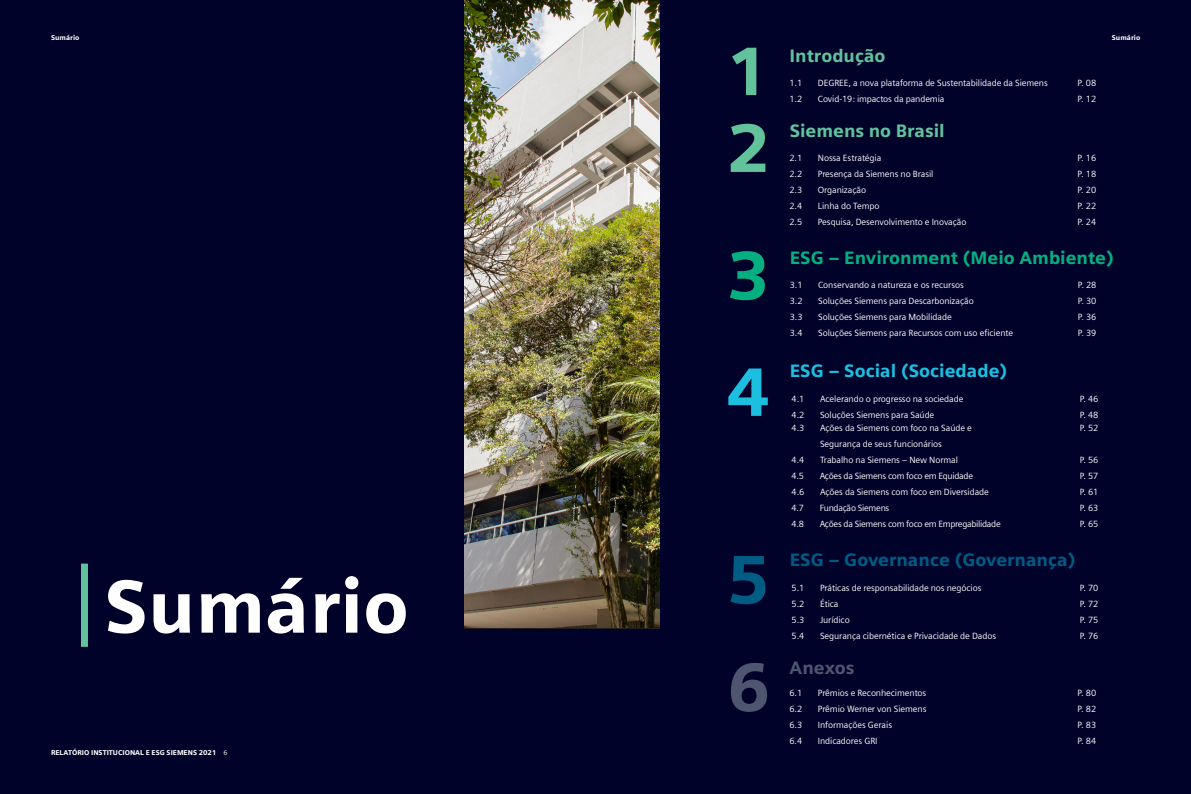
<style>
.page{position:relative;width:1191px;height:794px;background:#00022a}
.page>*{position:absolute;margin:0;border:0;box-sizing:border-box;transform-origin:0 0}
.Titulo_Abertura{font:900 75px "Siemens Sans";color:#fff}
.Titulo_Pequeno{font:900 68.5px "Siemens Sans";color:#61c29c}
.Titulo_Pequeno-2{font:900 68.5px "Siemens Sans";color:#05af80}
.Titulo_Pequeno-3{font:900 68.5px "Siemens Sans";color:#1cbfdf}
.Titulo_Pequeno-4{font:900 68.5px "Siemens Sans";color:#015c83}
.Titulo_Pequeno-5{font:900 68.5px "Siemens Sans";color:#4d556f}
.Titulo_Pequeno-6{font:900 18px "Siemens Sans";color:#05af80}
.Titulo_Pequeno-7{font:900 18px "Siemens Sans";color:#015c83}
.Titulo_Pequeno-8{font:900 18px "Siemens Sans";color:#61c29c}
.Titulo_Pequeno-9{font:900 18px "Siemens Sans";color:#1cbfdf}
.Titulo_Pequeno-10{font:900 18px "Siemens Sans";color:#4d556f}
.Texto{font:9px "Siemens Sans";letter-spacing:-.01em;color:#fff}
.Texto-2{font:9px "Siemens Sans";letter-spacing:-.03em;color:#fff}
.Rodapé{font:900 7px "Siemens Sans";color:#fff}
.s1{font-weight:400}
</style>
<div class="page">
<div style="left:81px;top:563px;width:7px;height:84px;background:#61c29c"></div>
<img style="left:464px;top:0;width:195px;height:627px">
<p class="Rodapé" style="left:51px;top:33px;width:30px">Sumário</p>
<p class="Rodapé" style="left:1111px;top:33px;width:30px">Sumário</p>
<p class="Titulo_Abertura" style="left:105px;top:562px;width:306px">Sumário</p>
<p class="Rodapé" style="left:51px;top:748px;width:178px">RELATÓRIO INSTITUCIONAL E ESG SIEMENS 2021 <span class="s1">6</span></p>
<p class="Titulo_Pequeno" style="left:727px;top:31px;width:45px">1</p>
<p class="Titulo_Pequeno" style="left:727px;top:107px;width:45px">2</p>
<p class="Titulo_Pequeno-2" style="left:727px;top:235px;width:45px">3</p>
<p class="Titulo_Pequeno-3" style="left:727px;top:351px;width:45px">4</p>
<p class="Titulo_Pequeno-4" style="left:727px;top:539px;width:45px">5</p>
<p class="Titulo_Pequeno-5" style="left:727px;top:646px;width:45px">6</p>
<p class="Titulo_Pequeno-8" style="left:789px;top:46px;width:98px">Introdução</p>
<p class="Texto" style="left:789px;top:78px;width:14px">1.1</p>
<p class="Texto" style="left:818px;top:78px;width:231px">DEGREE, a nova plataforma de Sustentabilidade da Siemens</p>
<p class="Texto" style="left:1077px;top:78px;width:20px">P. 08</p>
<p class="Texto" style="left:789px;top:94px;width:14px">1.2</p>
<p class="Texto" style="left:818px;top:94px;width:128px">Covid-19: impactos da pandemia</p>
<p class="Texto" style="left:1077px;top:94px;width:20px">P. 12</p>
<p class="Titulo_Pequeno-8" style="left:789px;top:120px;width:157px">Siemens no Brasil</p>
<p class="Texto" style="left:789px;top:153px;width:14px">2.1</p>
<p class="Texto" style="left:818px;top:153px;width:65px">Nossa Estratégia</p>
<p class="Texto" style="left:1077px;top:153px;width:20px">P. 16</p>
<p class="Texto" style="left:789px;top:169px;width:14px">2.2</p>
<p class="Texto" style="left:818px;top:169px;width:117px">Presença da Siemens no Brasil</p>
<p class="Texto" style="left:1077px;top:169px;width:20px">P. 18</p>
<p class="Texto" style="left:789px;top:185px;width:14px">2.3</p>
<p class="Texto" style="left:818px;top:185px;width:50px">Organização</p>
<p class="Texto" style="left:1077px;top:185px;width:20px">P. 20</p>
<p class="Texto" style="left:789px;top:201px;width:14px">2.4</p>
<p class="Texto" style="left:818px;top:201px;width:63px">Linha do Tempo</p>
<p class="Texto" style="left:1077px;top:201px;width:20px">P. 22</p>
<p class="Texto" style="left:789px;top:217px;width:14px">2.5</p>
<p class="Texto" style="left:818px;top:217px;width:150px">Pesquisa, Desenvolvimento e Inovação</p>
<p class="Texto" style="left:1077px;top:217px;width:20px">P. 24</p>
<p class="Titulo_Pequeno-6" style="left:789px;top:247px;width:326px">ESG – Environment (Meio Ambiente)</p>
<p class="Texto" style="left:789px;top:280px;width:14px">3.1</p>
<p class="Texto" style="left:818px;top:280px;width:147px">Conservando a natureza e os recursos</p>
<p class="Texto" style="left:1077px;top:280px;width:20px">P. 28</p>
<p class="Texto" style="left:789px;top:296px;width:14px">3.2</p>
<p class="Texto" style="left:818px;top:296px;width:157px">Soluções Siemens para Descarbonização</p>
<p class="Texto" style="left:1077px;top:296px;width:20px">P. 30</p>
<p class="Texto" style="left:789px;top:312px;width:14px">3.3</p>
<p class="Texto" style="left:818px;top:312px;width:135px">Soluções Siemens para Mobilidade</p>
<p class="Texto" style="left:1077px;top:312px;width:20px">P. 36</p>
<p class="Texto" style="left:789px;top:328px;width:14px">3.4</p>
<p class="Texto" style="left:818px;top:328px;width:196px">Soluções Siemens para Recursos com uso eficiente</p>
<p class="Texto" style="left:1077px;top:328px;width:20px">P. 39</p>
<p class="Titulo_Pequeno-9" style="left:789px;top:360px;width:219px">ESG – Social (Sociedade)</p>
<p class="Texto" style="left:791px;top:394px;width:14px">4.1</p>
<p class="Texto" style="left:820px;top:394px;width:145px">Acelerando o progresso na sociedade</p>
<p class="Texto" style="left:1079px;top:394px;width:20px">P. 46</p>
<p class="Texto" style="left:791px;top:410px;width:14px">4.2</p>
<p class="Texto" style="left:820px;top:410px;width:116px">Soluções Siemens para Saúde</p>
<p class="Texto" style="left:1079px;top:410px;width:20px">P. 48</p>
<p class="Texto" style="left:791px;top:423px;width:14px">4.3</p>
<p class="Texto" style="left:820px;top:423px;width:153px">Ações da Siemens com foco na Saúde e</p>
<p class="Texto" style="left:1079px;top:423px;width:20px">P. 52</p>
<p class="Texto" style="left:820px;top:439px;width:123px">Segurança de seus funcionários</p>
<p class="Texto" style="left:791px;top:455px;width:14px">4.4</p>
<p class="Texto" style="left:820px;top:455px;width:139px">Trabalho na Siemens – New Normal</p>
<p class="Texto" style="left:1079px;top:455px;width:20px">P. 56</p>
<p class="Texto" style="left:791px;top:471px;width:14px">4.5</p>
<p class="Texto-2" style="left:819px;top:471px;width:155px">Ações da Siemens com foco em Equidade</p>
<p class="Texto" style="left:1079px;top:471px;width:20px">P. 57</p>
<p class="Texto" style="left:791px;top:487px;width:14px">4.6</p>
<p class="Texto" style="left:820px;top:487px;width:170px">Ações da Siemens com foco em Diversidade</p>
<p class="Texto" style="left:1079px;top:487px;width:20px">P. 61</p>
<p class="Texto" style="left:791px;top:503px;width:14px">4.7</p>
<p class="Texto-2" style="left:819px;top:503px;width:71px">Fundação Siemens</p>
<p class="Texto" style="left:1079px;top:503px;width:20px">P. 63</p>
<p class="Texto" style="left:791px;top:519px;width:14px">4.8</p>
<p class="Texto-2" style="left:819px;top:519px;width:183px">Ações da Siemens com foco em Empregabilidade</p>
<p class="Texto" style="left:1079px;top:519px;width:20px">P. 65</p>
<p class="Titulo_Pequeno-7" style="left:789px;top:549px;width:287px">ESG – Governance (Governança)</p>
<p class="Texto" style="left:791px;top:583px;width:14px">5.1</p>
<p class="Texto" style="left:820px;top:583px;width:163px">Práticas de responsabilidade nos negócios</p>
<p class="Texto" style="left:1079px;top:583px;width:20px">P. 70</p>
<p class="Texto" style="left:791px;top:599px;width:14px">5.2</p>
<p class="Texto" style="left:820px;top:599px;width:20px">Ética</p>
<p class="Texto" style="left:1079px;top:599px;width:20px">P. 72</p>
<p class="Texto" style="left:791px;top:615px;width:14px">5.3</p>
<p class="Texto" style="left:820px;top:615px;width:31px">Jurídico</p>
<p class="Texto" style="left:1079px;top:615px;width:20px">P. 75</p>
<p class="Texto" style="left:791px;top:631px;width:14px">5.4</p>
<p class="Texto" style="left:820px;top:631px;width:178px">Segurança cibernética e Privacidade de Dados</p>
<p class="Texto" style="left:1079px;top:631px;width:20px">P. 76</p>
<p class="Titulo_Pequeno-10" style="left:789px;top:657px;width:67px">Anexos</p>
<p class="Texto" style="left:789px;top:687px;width:14px">6.1</p>
<p class="Texto" style="left:818px;top:687px;width:110px">Prêmios e Reconhecimentos</p>
<p class="Texto" style="left:1077px;top:687px;width:20px">P. 80</p>
<p class="Texto" style="left:789px;top:703px;width:14px">6.2</p>
<p class="Texto" style="left:818px;top:703px;width:110px">Prêmio Werner von Siemens</p>
<p class="Texto" style="left:1077px;top:703px;width:20px">P. 82</p>
<p class="Texto" style="left:789px;top:719px;width:14px">6.3</p>
<p class="Texto" style="left:818px;top:719px;width:76px">Informações Gerais</p>
<p class="Texto" style="left:1077px;top:719px;width:20px">P. 83</p>
<p class="Texto" style="left:789px;top:735px;width:14px">6.4</p>
<p class="Texto" style="left:818px;top:735px;width:61px">Indicadores GRI</p>
<p class="Texto" style="left:1077px;top:735px;width:20px">P. 84</p>
</div>
